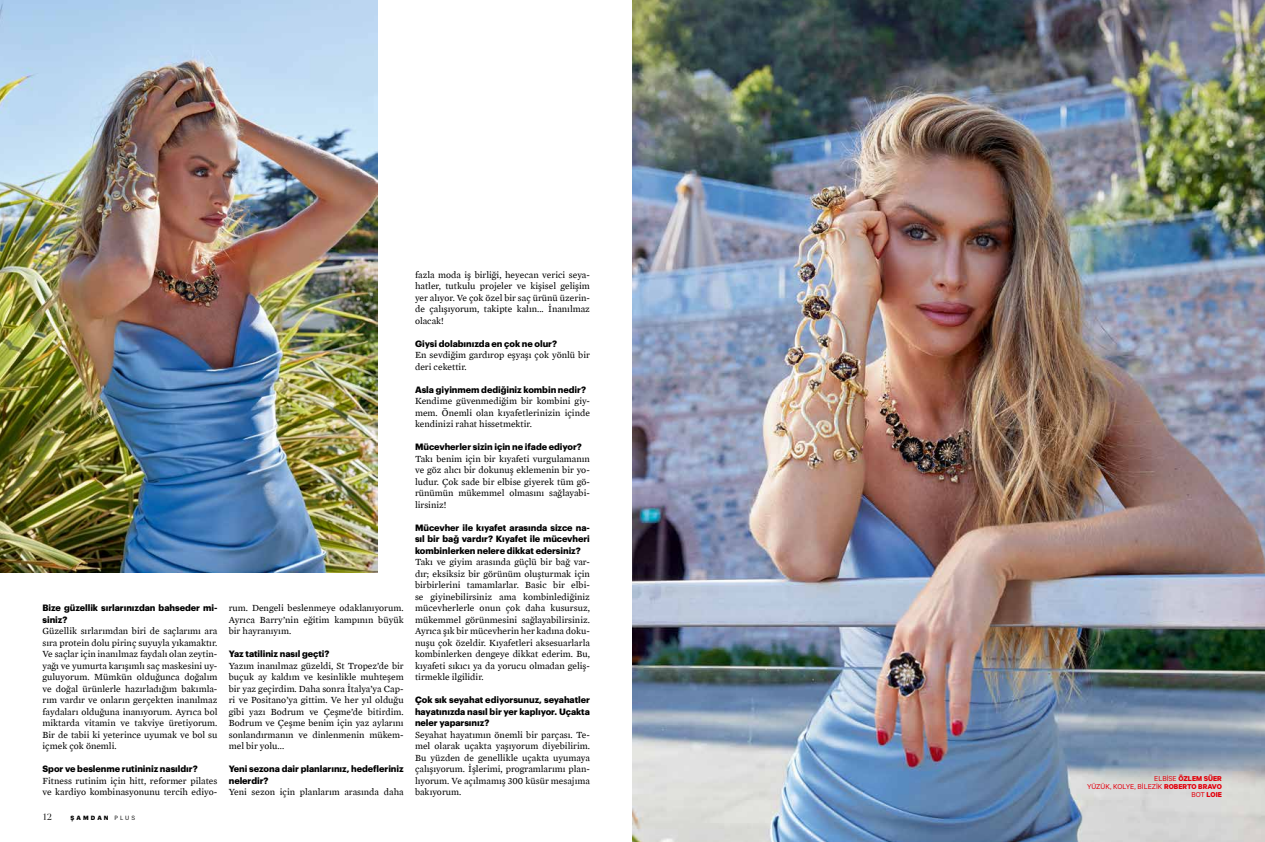
<style>
.page{position:relative;width:1265px;height:842px;background:#fff}
.page>*{position:absolute;margin:0;border:0;box-sizing:border-box;transform-origin:0 0}
.t1{font:9.5px/11.5px "Esquire Text";color:#000;text-align:justify}
.t2{font:700 9px/11.5px "Graphik";letter-spacing:-.005em;color:#000}
.t3{font:9px "Didot LT Std";color:#000}
.t4{font:8px/8px "Calibre";color:#e3000b;text-align:right}
.t5{font:700 6px "Graphik";letter-spacing:.355em;color:#000}
.s1{font-weight:700}
.s2{font-weight:400}
</style>
<div class="page">
<img style="left:0;top:0;width:377px;height:572px">
<img style="left:632px;top:0;width:632px;height:842px">
<p class="t1" style="left:415px;top:269px;width:176px">fazla moda iş birliği, heyecan verici seya&shy;hatler, tutkulu projeler ve kişisel gelişim yer alıyor. Ve çok özel bir saç ürünü üzerin&shy;de çalışıyorum, takipte kalın... İnanılmaz olacak!</p>
<p class="t2" style="left:415px;top:337px;width:144px">Giysi dolabınızda en çok ne olur?</p>
<p class="t1" style="left:415px;top:349px;width:176px">En sevdiğim gardırop eşyaşı çok yönlü bir deri cekettir.</p>
<p class="t2" style="left:415px;top:383px;width:173px">Asla giyinmem dediğiniz kombin nedir?</p>
<p class="t1" style="left:415px;top:395px;width:176px">Kendime güvenmediğim bir kombini giy&shy;mem. Önemli olan kıyafetlerinizin içinde kendinizi rahat hissetmektir.</p>
<p class="t2" style="left:415px;top:440px;width:168px">Mücevherler sizin için ne ifade ediyor?</p>
<p class="t1" style="left:415px;top:453px;width:176px">Takı benim için bir kıyafeti vurgulamanın ve göz alıcı bir dokunuş eklemenin bir yo&shy;ludur. Çok sade bir elbise giyerek tüm gö&shy;rünümün mükemmel olmasını sağlayabi&shy;lirsiniz!</p>
<p class="t2" style="left:415px;top:521px;width:176px;text-align:justify">Mücevher ile kıyafet arasında sizce na&shy;sıl bir bağ vardır? Kıyafet ile mücevheri kombinlerken nelere dikkat edersiniz?</p>
<p class="t1" style="left:415px;top:556px;width:176px">Takı ve giyim arasında güçlü bir bağ var&shy;dır; eksiksiz bir görünüm oluşturmak için birbirlerini tamamlarlar. Basic bir elbi&shy;se giyinebilirsiniz ama kombinlediğiniz mücevherlerle onun çok daha kusursuz, mükemmel görünmesini sağlayabilirsiniz.<br>Ayrıca şık bir mücevherin her kadına doku&shy;nuşu çok özeldir. Kıyafetleri aksesuarlarla kombinlerken dengeye dikkat ederim. Bu, kıyafeti sıkıcı ya da yorucu olmadan geliş&shy;tirmekle ilgilidir.</p>
<p class="t2" style="left:415px;top:693px;width:176px;text-align:justify">Çok sık seyahat ediyorsunuz, seyahatler hayatınızda nasıl bir yer kaplıyor. Uçakta neler yaparsınız?</p>
<p class="t1" style="left:415px;top:729px;width:176px">Seyahat hayatımın önemli bir parçası. Te&shy;mel olarak uçakta yaşıyorum diyebilirim.<br>Bu yüzden de genellikle uçakta uyumaya çalışıyorum. İşlerimi, programlarımı plan&shy;lıyorum. Ve açılmamış 300 küsür mesajıma bakıyorum.</p>
<p class="t1" style="left:229px;top:602px;width:176px">rum. Dengeli beslenmeye odaklanıyorum.<br>Ayrıca Barry’nin eğitim kampının büyük bir hayranıyım.</p>
<p class="t2" style="left:229px;top:647px;width:102px">Yaz tatiliniz nasıl geçti?</p>
<p class="t1" style="left:229px;top:660px;width:176px">Yazım inanılmaz güzeldi, St Tropez’de bir buçuk ay kaldım ve kesinlikle muhteşem bir yaz geçirdim. Daha sonra İtalya’ya Cap&shy;ri ve Positano’ya gittim. Ve her yıl olduğu gibi yazı Bodrum ve Çeşme’de bitirdim.<br>Bodrum ve Çeşme benim için yaz aylarını sonlandırmanın ve dinlenmenin mükem&shy;mel bir yolu...</p>
<p class="t2" style="left:229px;top:762px;width:176px">Yeni sezona dair planlarınız, hedefleriniz nelerdir?</p>
<p class="t1" style="left:229px;top:786px;width:176px">Yeni sezon için planlarım arasında daha</p>
<p class="t2" style="left:43px;top:601px;width:176px">Bize güzellik sırlarınızdan bahseder mi&shy;siniz?</p>
<p class="t1" style="left:43px;top:625px;width:176px">Güzellik sırlarımdan biri de saçlarımı ara sıra protein dolu pirinç suyuyla yıkamaktır.<br>Ve saçlar için inanılmaz faydalı olan zeytin&shy;yağı ve yumurta karışımlı saç maskesini uy&shy;guluyorum. Mümkün olduğunca doğalım ve doğal ürünlerle hazırladığım bakımla&shy;rım vardır ve onların gerçekten inanılmaz faydaları olduğuna inanıyorum. Ayrıca bol miktarda vitamin ve takviye üretiyorum.<br>Bir de tabii ki yeterince uyumak ve bol su içmek çok önemli.</p>
<p class="t2" style="left:43px;top:762px;width:157px">Spor ve beslenme rutininiz nasıldır?</p>
<p class="t1" style="left:43px;top:775px;width:176px">Fitness rutinim için hitt, reformer pilates ve kardiyo kombinasyonunu tercih ediyo-</p>
<p class="t4" style="left:1086px;top:775px;width:136px">ELBİSE <span class="s1">ÖZLEM SÜER<br></span>YÜZÜK, KOLYE, BİLEZİK <span class="s1">ROBERTO BRAVO<br></span>BOT <span class="s1">LOIE</span></p>
<p class="t3" style="left:43px;top:811px;width:11px">12</p>
<p class="t5" style="left:71px;top:813px;width:66px">ŞAMDAN <span class="s2">PLUS</span></p>
</div>
